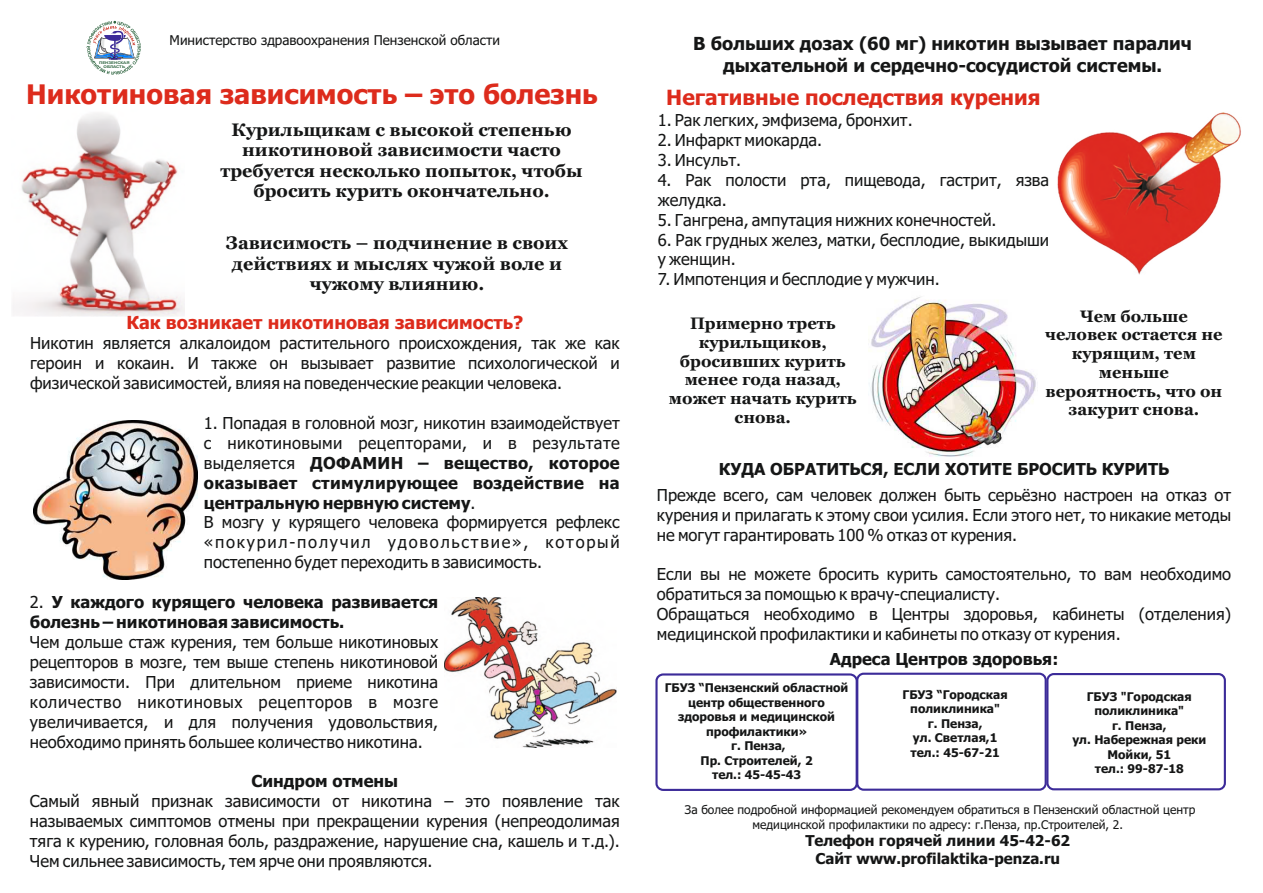
<style>
.page{position:relative;width:1263px;height:893px;background:#fff}
.page>*{position:absolute;margin:0;border:0;box-sizing:border-box;transform-origin:0 0}
.t1{font:700 27px "Tahoma";color:#dd2b1c}
.t2{font:700 21px "Tahoma";color:#dd2b1c}
.t3{font:700 18px/20.4px "Georgia";color:#151616;text-align:center}
.t4{font:700 18px/21.8px "Tahoma";color:#151616;text-align:center}
.t5{font:700 18px "Tahoma";color:#dd2b1c}
.t6{font:16.5px/20px "Tahoma";color:#151616;text-align:justify}
.t7{font:700 16.5px/18.8px "Georgia";color:#151616;text-align:center}
.t8{font:700 16.5px/20px "Tahoma";color:#151616}
.t9{font:700 15px/18.1px "Tahoma";color:#151616;text-align:center}
.t10{font:13.5px "Tahoma";color:#151616}
.t11{font:700 12px/14.5px "Tahoma";color:#151616;text-align:center}
.t12{font:12px/14.5px "Tahoma";color:#151616;text-align:center}
.t13{font:700 3.75px/4.2px "Arial";color:#2a623c;text-align:center;scale:1.18 1}
.s1{font-weight:700}
.s2{font-weight:400}
</style>
<div class="page">
<img style="left:13px;top:113px;width:172px;height:204px">
<img style="left:33px;top:420px;width:164px;height:159px">
<img style="left:445px;top:597px;width:172px;height:150px">
<div style="left:655px;top:673px;width:203px;height:118px;border:2px solid #3c2b99;border-radius:7px"></div>
<div style="left:856px;top:673px;width:191px;height:118px;border:2px solid #3c2b99;border-radius:6px"></div>
<div style="left:1046px;top:673px;width:180px;height:117px;border:2px solid #3c2b99;border-radius:6px"></div>
<img style="left:1057px;top:112px;width:184px;height:163px">
<img style="left:869px;top:297px;width:168px;height:160px">
<svg style="left:86px;top:21px;width:55px;height:54px"></svg>
<p class="t13" style="left:99px;top:61px;width:27px">ПЕНЗЕНСКАЯ<br>ОБЛАСТЬ</p>
<p class="t10" style="left:170px;top:34px;width:332px">Министерство здравоохранения Пензенской области</p>
<h1 class="t1" style="left:26px;top:83px;width:573px">Никотиновая зависимость – это болезнь</h1>
<p class="t3" style="left:221px;top:121px;width:364px">Курильщикам с высокой степенью никотиновой зависимости часто требуется несколько попыток, чтобы бросить курить окончательно.</p>
<p class="t3" style="left:226px;top:234px;width:344px">Зависимость – подчинение в своих действиях и мыслях чужой воле и чужому влиянию.</p>
<p class="t5" style="left:126px;top:315px;width:398px">Как возникает никотиновая зависимость?</p>
<p class="t6" style="left:30px;top:335px;width:591px">Никотин является алкалоидом растительного происхождения, так же как героин и кокаин. И также он вызывает развитие психологической и физической зависимостей, влияя на поведенческие реакции человека.</p>
<p class="t6" style="left:204px;top:414px;width:417px;text-align:left">1. Попадая в головной мозг, никотин взаимодействует с никотиновыми рецепторами, и в результате выделяется <span class="s1">ДОФАМИН – вещество, которое оказывает стимулирующее воздействие на центральную нервную систему</span>.<br>В мозгу у курящего человека формируется рефлекс «покурил-получил удовольствие», который постепенно будет переходить в зависимость.</p>
<p class="t8" style="left:30px;top:593px;width:410px"><span class="s2">2.</span> У каждого курящего человека развивается болезнь – никотиновая зависимость.</p>
<p class="t6" style="left:30px;top:633px;width:410px">Чем дольше стаж курения, тем больше никотиновых рецепторов в мозге, тем выше степень никотиновой зависимости. При длительном приеме никотина количество никотиновых рецепторов в мозге увеличивается, и для получения удовольствия, необходимо принять большее количество никотина.</p>
<p class="t8" style="left:251px;top:773px;width:148px">Синдром отмены</p>
<p class="t6" style="left:30px;top:793px;width:591px">Самый явный признак зависимости от никотина – это появление так называемых симптомов отмены при прекращении курения (непреодолимая тяга к курению, головная боль, раздражение, нарушение сна, кашель и т.д.).<br>Чем сильнее зависимость, тем ярче они проявляются.</p>
<p class="t4" style="left:693px;top:34px;width:500px">В больших дозах (60 мг) никотин вызывает паралич дыхательной и сердечно-сосудистой системы.</p>
<p class="t2" style="left:666px;top:89px;width:376px">Негативные последствия курения</p>
<p class="t6" style="left:658px;top:111px;width:256px">1. Рак легких, эмфизема, бронхит.</p>
<p class="t6" style="left:658px;top:131px;width:166px">2. Инфаркт миокарда.</p>
<p class="t6" style="left:658px;top:151px;width:85px">3. Инсульт.</p>
<p class="t6" style="left:658px;top:171px;width:393px">4. Рак полости рта, пищевода, гастрит, язва желудка.</p>
<p class="t6" style="left:658px;top:211px;width:340px">5. Гангрена, ампутация нижних конечностей.</p>
<p class="t6" style="left:658px;top:231px;width:393px">6. Рак грудных желез, матки, бесплодие, выкидыши у женщин.</p>
<p class="t6" style="left:658px;top:271px;width:284px">7. Импотенция и бесплодие у мужчин.</p>
<p class="t7" style="left:669px;top:315px;width:189px">Примерно треть курильщиков, бросивших курить менее года назад, может начать курить снова.</p>
<p class="t7" style="left:1045px;top:308px;width:179px">Чем больше человек остается не курящим, тем меньше вероятность, что он закурит снова.</p>
<p class="t8" style="left:719px;top:461px;width:452px">КУДА ОБРАТИТЬСЯ, ЕСЛИ ХОТИТЕ БРОСИТЬ КУРИТЬ</p>
<p class="t6" style="left:657px;top:486px;width:576px">Прежде всего, сам человек должен быть серьёзно настроен на отказ от курения и прилагать к этому свои усилия. Если этого нет, то никакие методы не могут гарантировать 100 % отказ от курения.</p>
<p class="t6" style="left:657px;top:566px;width:576px;text-align:left">Если вы не можете бросить курить самостоятельно, то вам необходимо обратиться за помощью к врачу-специалисту.<br>Обращаться необходимо в Центры здоровья, кабинеты (отделения) медицинской профилактики и кабинеты по отказу от курения.</p>
<p class="t8" style="left:830px;top:651px;width:230px">Адреса Центров здоровья:</p>
<p class="t11" style="left:665px;top:682px;width:185px">ГБУЗ “Пензенский областной центр общественного здоровья и медицинской профилактики»<br>г. Пенза,<br>Пр. Строителей, 2<br>тел.: 45-45-43</p>
<p class="t11" style="left:902px;top:688px;width:107px">ГБУЗ “Городская поликлиника"<br>г. Пенза,<br>ул. Светлая,1 тел.: 45-67-21</p>
<p class="t11" style="left:1072px;top:690px;width:135px">ГБУЗ "Городская поликлиника"<br>г. Пенза,<br>ул. Набережная реки<br>Мойки, 51<br>тел.: 99-87-18</p>
<p class="t12" style="left:685px;top:804px;width:512px">За более подробной информацией рекомендуем обратиться в Пензенский областной центр медицинской профилактики по адресу: г.Пенза, пр.Строителей, 2.</p>
<p class="t9" style="left:805px;top:833px;width:266px">Телефон горячей линии 45-42-62<br>Сайт www.profilaktika-penza.ru</p>
</div>
